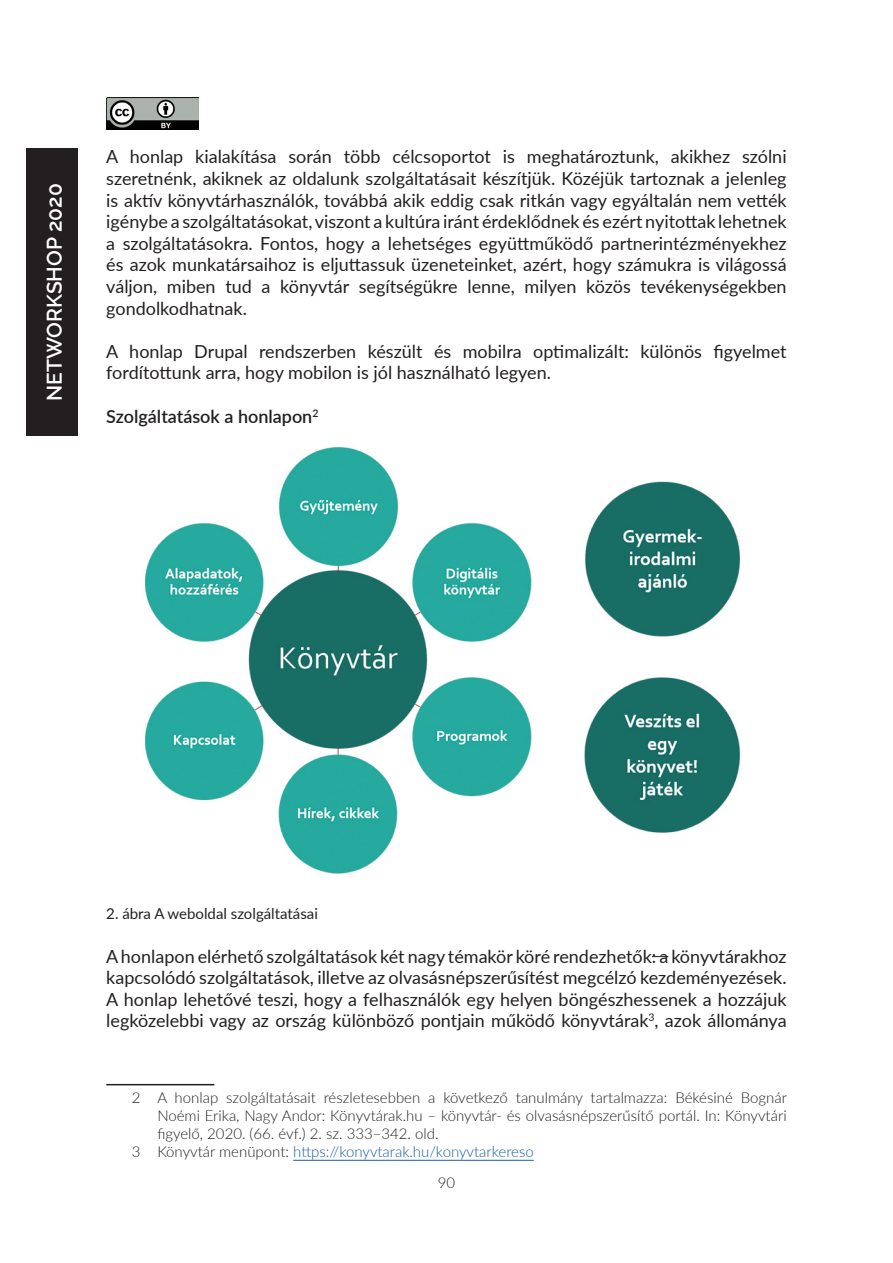
<style>
.page{position:relative;width:893px;height:1263px;background:#fff}
.page>*{position:absolute;margin:0;border:0;box-sizing:border-box;transform-origin:0 0}
.t1{font:600 21px "Raleway";color:#fff}
.t2{font:18px/21.6px "Lato";color:#231f20;text-align:justify}
.t3{font:600 18px "Lato";color:#231f20}
.Lábjegyzet{font:300 15px/18px "Lato";color:#231f20;text-align:justify}
.Lábjegyzet-2{font:300 15px "Lato";color:#175d9e}
.t4{font:15px "Lato";color:#231f20}
.s1{color:#231f20}
</style>
<div class="page">
<div style="left:27px;top:149px;width:51px;height:287px;background:#231f20"></div>
<img style="left:106px;top:98px;width:92px;height:32px">
<img style="left:145px;top:447px;width:595px;height:427px">
<svg style="left:652px;top:956px;width:16px;height:1px"></svg>
<hr style="left:106px;top:1084px;width:108px;height:1px;background:#231f20">
<hr style="left:293px;top:1160px;width:241px;height:1px;background:#175d9e">
<p class="t1" style="left:42px;top:401px;width:219px;rotate:-90deg">NETWORKSHOP 2020</p>
<p class="t2" style="left:106px;top:145px;width:682px">A honlap kialakítása során több célcsoportot is meghatároztunk, akikhez szólni szeretnénk, akiknek az oldalunk szolgáltatásait készítjük. Közéjük tartoznak a jelenleg is aktív könyvtárhasználók, továbbá akik eddig csak ritkán vagy egyáltalán nem vették igénybe a szolgáltatásokat, viszont a kultúra iránt érdeklődnek és ezért nyitottak lehetnek a szolgáltatásokra. Fontos, hogy a lehetséges együttműködő partnerintézményekhez és azok munkatársaihoz is eljuttassuk üzeneteinket, azért, hogy számukra is világossá váljon, miben tud a könyvtár segítségükre lenne, milyen közös tevékenységekben gondolkodhatnak.</p>
<p class="t2" style="left:106px;top:340px;width:682px">A honlap Drupal rendszerben készült és mobilra optimalizált: különös figyelmet fordítottunk arra, hogy mobilon is jól használható legyen.</p>
<p class="t3" style="left:106px;top:403px;width:214px">Szolgáltatások a honlapon<sup>2</sup></p>
<p class="t4" style="left:106px;top:903px;width:213px">2. ábra A weboldal szolgáltatásai</p>
<p class="t2" style="left:106px;top:944px;width:682px">A honlapon elérhető szolgáltatások két nagy témakör köré rendezhetők: a könyvtárakhoz kapcsolódó szolgáltatások, illetve az olvasásnépszerűsítést megcélzó kezdeményezések.<br>A honlap lehetővé teszi, hogy a felhasználók egy helyen böngészhessenek a hozzájuk legközelebbi vagy az ország különböző pontjain működő könyvtárak<sup>3</sup>, azok állománya</p>
<p class="Lábjegyzet" style="left:157px;top:1088px;width:631px;text-indent:-26px">2 A honlap szolgáltatásait részletesebben a következő tanulmány tartalmazza: Békésiné Bognár Noémi Erika, Nagy Andor: Könyvtárak.hu – könyvtár- és olvasásnépszerűsítő portál. In: Könyvtári figyelő, 2020. (66. évf.) 2. sz. 333–342. old.</p>
<p class="Lábjegyzet-2" style="left:132px;top:1141px;width:403px"><span class="s1">3 Könyvtár menüpont:</span> https://konyvtarak.hu/konyvtarkereso</p>
<p class="Lábjegyzet" style="left:438px;top:1173px;width:19px">90</p>
</div>
